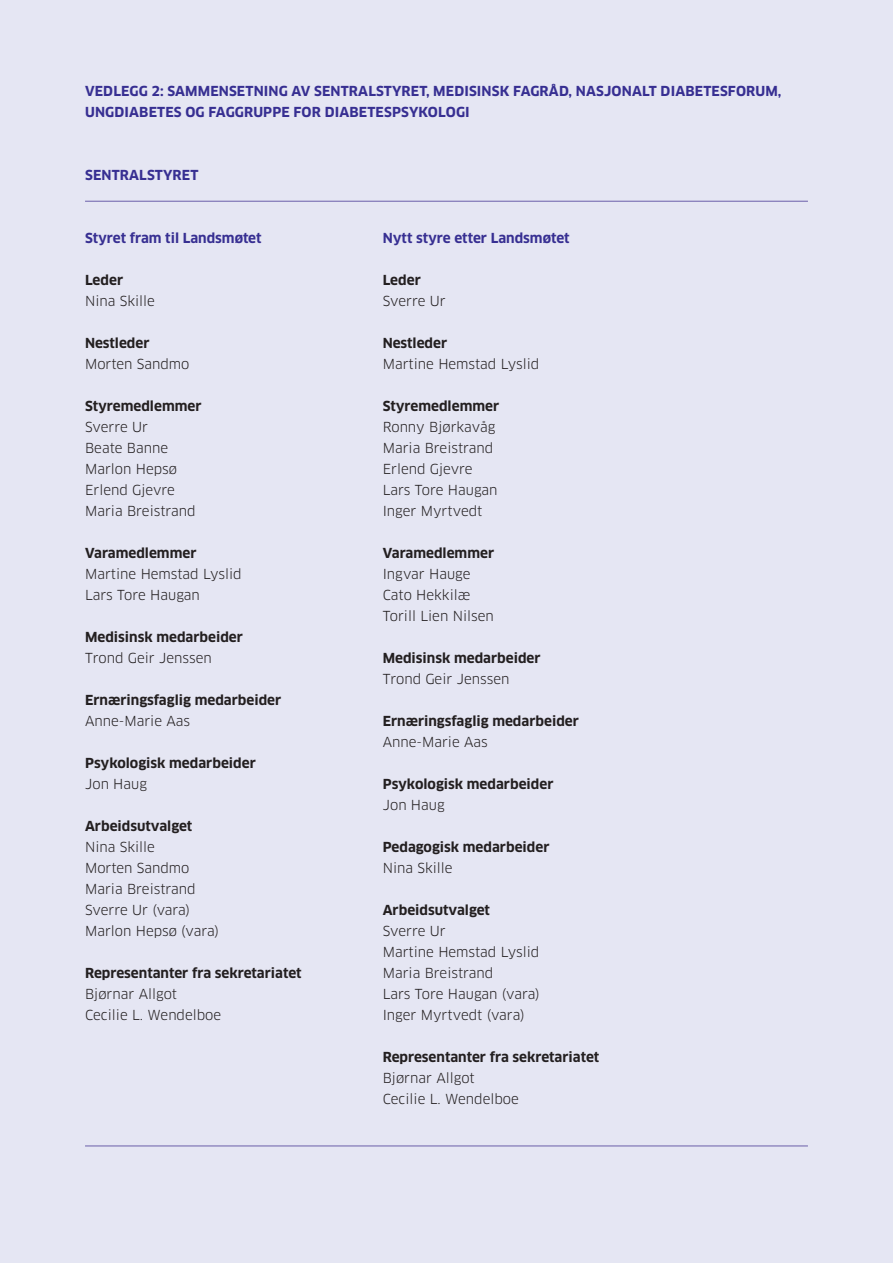
<style>
.page{position:relative;width:893px;height:1263px;background:#e5e6f3}
.page>*{position:absolute;margin:0;border:0;box-sizing:border-box;transform-origin:0 0}
.t1{font:13.5px/21px "Clan OT";color:#231f20}
.t2{font:700 13.5px "Clan OT";color:#231f20}
.t3{font:700 13.5px/21px "Clan OT";letter-spacing:.01em;color:#372f92}
</style>
<div class="page">
<hr style="left:85px;top:201px;width:723px;height:1px;background:#6a5fa9">
<hr style="left:85px;top:1146px;width:723px;height:1px;background:#6a5fa9">
<p class="t3" style="left:85px;top:81px;width:698px">VEDLEGG 2: SAMMENSETNING AV SENTRALSTYRET, MEDISINSK FAGRÅD, NASJONALT DIABETESFORUM,<br>UNGDIABETES OG FAGGRUPPE FOR DIABETESPSYKOLOGI</p>
<p class="t3" style="left:85px;top:165px;width:115px">SENTRALSTYRET</p>
<p class="t3" style="left:85px;top:228px;width:178px">Styret fram til Landsmøtet</p>
<p class="t2" style="left:85px;top:272px;width:40px">Leder</p>
<p class="t1" style="left:85px;top:291px;width:71px">Nina Skille</p>
<p class="t2" style="left:85px;top:335px;width:66px">Nestleder</p>
<p class="t1" style="left:85px;top:354px;width:106px">Morten Sandmo</p>
<p class="t2" style="left:85px;top:398px;width:118px">Styremedlemmer</p>
<p class="t1" style="left:85px;top:417px;width:112px">Sverre Ur<br>Beate Banne<br>Marlon Hepsø<br>Erlend Gjevre<br>Maria Breistrand</p>
<p class="t2" style="left:85px;top:545px;width:113px">Varamedlemmer</p>
<p class="t1" style="left:85px;top:564px;width:158px">Martine Hemstad Lyslid<br>Lars Tore Haugan</p>
<p class="t2" style="left:85px;top:629px;width:159px">Medisinsk medarbeider</p>
<p class="t1" style="left:85px;top:648px;width:128px">Trond Geir Jenssen</p>
<p class="t2" style="left:85px;top:692px;width:198px">Ernæringsfaglig medarbeider</p>
<p class="t1" style="left:85px;top:711px;width:107px">Anne-Marie Aas</p>
<p class="t2" style="left:85px;top:755px;width:172px">Psykologisk medarbeider</p>
<p class="t1" style="left:85px;top:774px;width:63px">Jon Haug</p>
<p class="t2" style="left:85px;top:818px;width:109px">Arbeidsutvalget</p>
<p class="t1" style="left:85px;top:837px;width:136px">Nina Skille<br>Morten Sandmo<br>Maria Breistrand<br>Sverre Ur (vara)<br>Marlon Hepsø (vara)</p>
<p class="t2" style="left:85px;top:965px;width:218px">Representanter fra sekretariatet</p>
<p class="t1" style="left:85px;top:984px;width:138px">Bjørnar Allgot<br>Cecilie L. Wendelboe</p>
<p class="t3" style="left:383px;top:228px;width:188px">Nytt styre etter Landsmøtet</p>
<p class="t2" style="left:383px;top:272px;width:40px">Leder</p>
<p class="t1" style="left:383px;top:291px;width:65px">Sverre Ur</p>
<p class="t2" style="left:383px;top:335px;width:66px">Nestleder</p>
<p class="t1" style="left:383px;top:354px;width:158px">Martine Hemstad Lyslid</p>
<p class="t2" style="left:383px;top:398px;width:118px">Styremedlemmer</p>
<p class="t1" style="left:383px;top:417px;width:116px">Ronny Bjørkavåg<br>Maria Breistrand<br>Erlend Gjevre<br>Lars Tore Haugan<br>Inger Myrtvedt</p>
<p class="t2" style="left:383px;top:545px;width:113px">Varamedlemmer</p>
<p class="t1" style="left:383px;top:564px;width:113px">Ingvar Hauge<br>Cato Hekkilæ<br>Torill Lien Nilsen</p>
<p class="t2" style="left:383px;top:650px;width:159px">Medisinsk medarbeider</p>
<p class="t1" style="left:383px;top:669px;width:128px">Trond Geir Jenssen</p>
<p class="t2" style="left:383px;top:713px;width:198px">Ernæringsfaglig medarbeider</p>
<p class="t1" style="left:383px;top:732px;width:107px">Anne-Marie Aas</p>
<p class="t2" style="left:383px;top:776px;width:172px">Psykologisk medarbeider</p>
<p class="t1" style="left:383px;top:795px;width:63px">Jon Haug</p>
<p class="t2" style="left:383px;top:839px;width:168px">Pedagogisk medarbeider</p>
<p class="t1" style="left:383px;top:858px;width:71px">Nina Skille</p>
<p class="t2" style="left:383px;top:902px;width:109px">Arbeidsutvalget</p>
<p class="t1" style="left:383px;top:921px;width:159px">Sverre Ur<br>Martine Hemstad Lyslid<br>Maria Breistrand<br>Lars Tore Haugan (vara)<br>Inger Myrtvedt (vara)</p>
<p class="t2" style="left:383px;top:1049px;width:218px">Representanter fra sekretariatet</p>
<p class="t1" style="left:383px;top:1068px;width:138px">Bjørnar Allgot<br>Cecilie L. Wendelboe</p>
</div>
